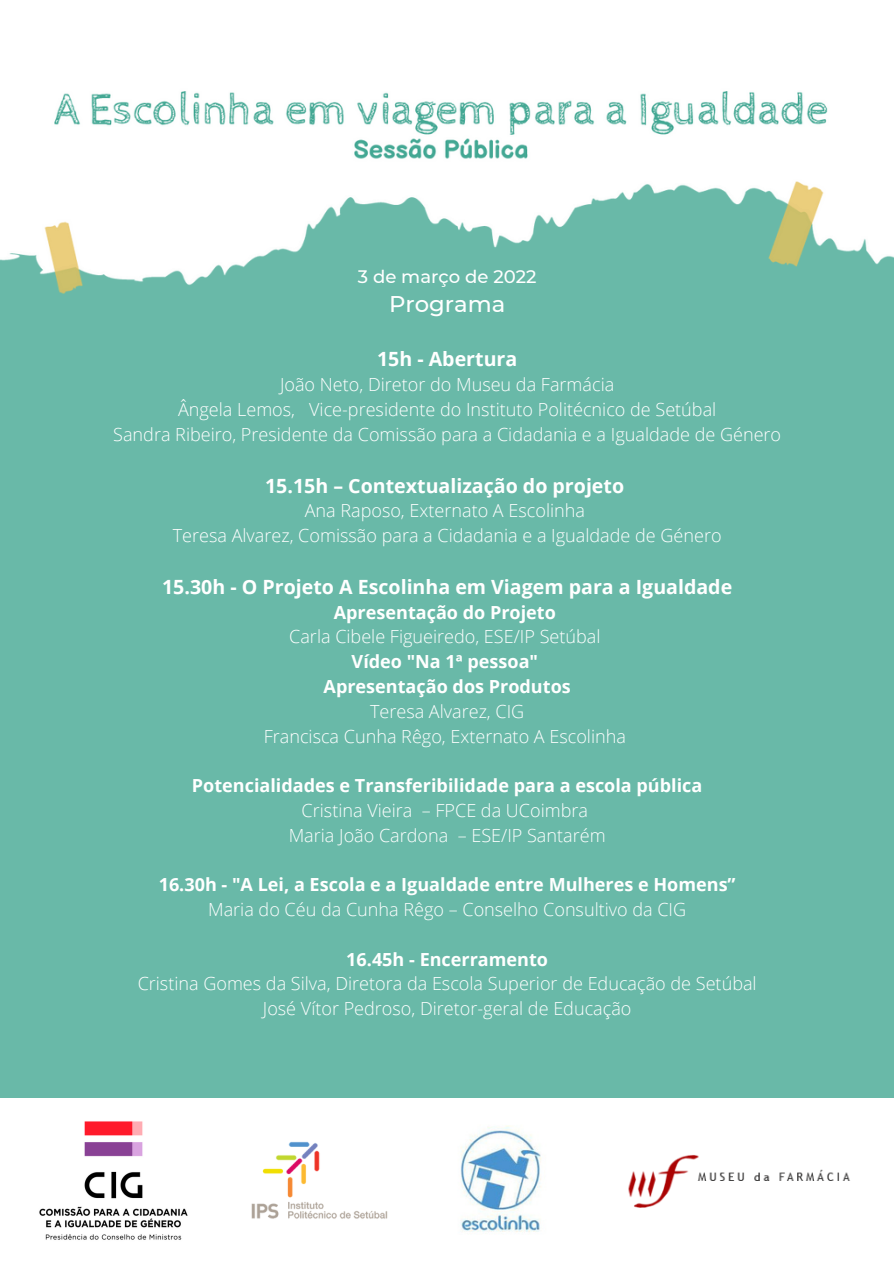
<style>
.page{position:relative;width:894px;height:1264px;background:#fff}
.page>*{position:absolute;margin:0;border:0;box-sizing:border-box;transform-origin:0 0}
.t1{font:500 22.65px "Montserrat";color:#fff}
.t2{font:700 19.65px "Open Sans";color:#fff}
.t3{font:300 18px "Open Sans";color:#fff}
.t4{font:700 18px "Open Sans";color:#fff}
.t5{font:500 18px "Montserrat";color:#fff}
</style>
<div class="page">
<div style="left:0;top:0;width:893px;height:1263px;background:#69b9a8"></div>
<img style="left:0;top:0;width:893px;height:294px">
<div style="left:0;top:1098px;width:893px;height:165px;background:#fff"></div>
<img style="left:39px;top:1121px;width:149px;height:119px">
<img style="left:251px;top:1141px;width:137px;height:78px">
<img style="left:460px;top:1125px;width:81px;height:107px">
<img style="left:628px;top:1155px;width:222px;height:53px">
<p class="t5" style="left:358px;top:265px;width:180px">3 de março de 2022</p>
<p class="t1" style="left:389px;top:290px;width:118px">Programa</p>
<p class="t2" style="left:377px;top:345px;width:142px">15h - Abertura</p>
<p class="t3" style="left:280px;top:372px;width:335px">João Neto, Diretor do Museu da Farmácia</p>
<p class="t3" style="left:178px;top:396px;width:539px">Ângela Lemos, Vice-presidente do Instituto Politécnico de Setúbal</p>
<p class="t3" style="left:113px;top:421px;width:669px">Sandra Ribeiro, Presidente da Comissão para a Cidadania e a Igualdade de Género</p>
<p class="t2" style="left:265px;top:471px;width:360px">15.15h – Contextualização do projeto</p>
<p class="t3" style="left:304px;top:498px;width:282px">Ana Raposo, Externato A Escolinha</p>
<p class="t3" style="left:173px;top:523px;width:550px">Teresa Alvarez, Comissão para a Cidadania e a Igualdade de Género</p>
<p class="t2" style="left:162px;top:573px;width:571px">15.30h - O Projeto A Escolinha em Viagem para a Igualdade</p>
<p class="t4" style="left:333px;top:599px;width:223px">Apresentação do Projeto</p>
<p class="t3" style="left:289px;top:624px;width:313px">Carla Cibele Figueiredo, ESE/IP Setúbal</p>
<p class="t4" style="left:351px;top:649px;width:188px">Vídeo "Na 1ª pessoa"</p>
<p class="t4" style="left:323px;top:673px;width:249px">Apresentação dos Produtos</p>
<p class="t3" style="left:370px;top:698px;width:156px">Teresa Alvarez, CIG</p>
<p class="t3" style="left:264px;top:723px;width:363px">Francisca Cunha Rêgo, Externato A Escolinha</p>
<p class="t4" style="left:192px;top:773px;width:512px">Potencialidades e Transferibilidade para a escola pública</p>
<p class="t3" style="left:301px;top:797px;width:288px">Cristina Vieira – FPCE da UCoimbra</p>
<p class="t3" style="left:288px;top:822px;width:318px">Maria João Cardona – ESE/IP Santarém</p>
<p class="t4" style="left:159px;top:872px;width:578px">16.30h - "A Lei, a Escola e a Igualdade entre Mulheres e Homens”</p>
<p class="t3" style="left:208px;top:896px;width:479px">Maria do Céu da Cunha Rêgo – Conselho Consultivo da CIG</p>
<p class="t4" style="left:346px;top:946px;width:203px">16.45h - Encerramento</p>
<p class="t3" style="left:138px;top:971px;width:620px">Cristina Gomes da Silva, Diretora da Escola Superior de Educação de Setúbal</p>
<p class="t3" style="left:263px;top:995px;width:370px">José Vítor Pedroso, Diretor-geral de Educação</p>
</div>
